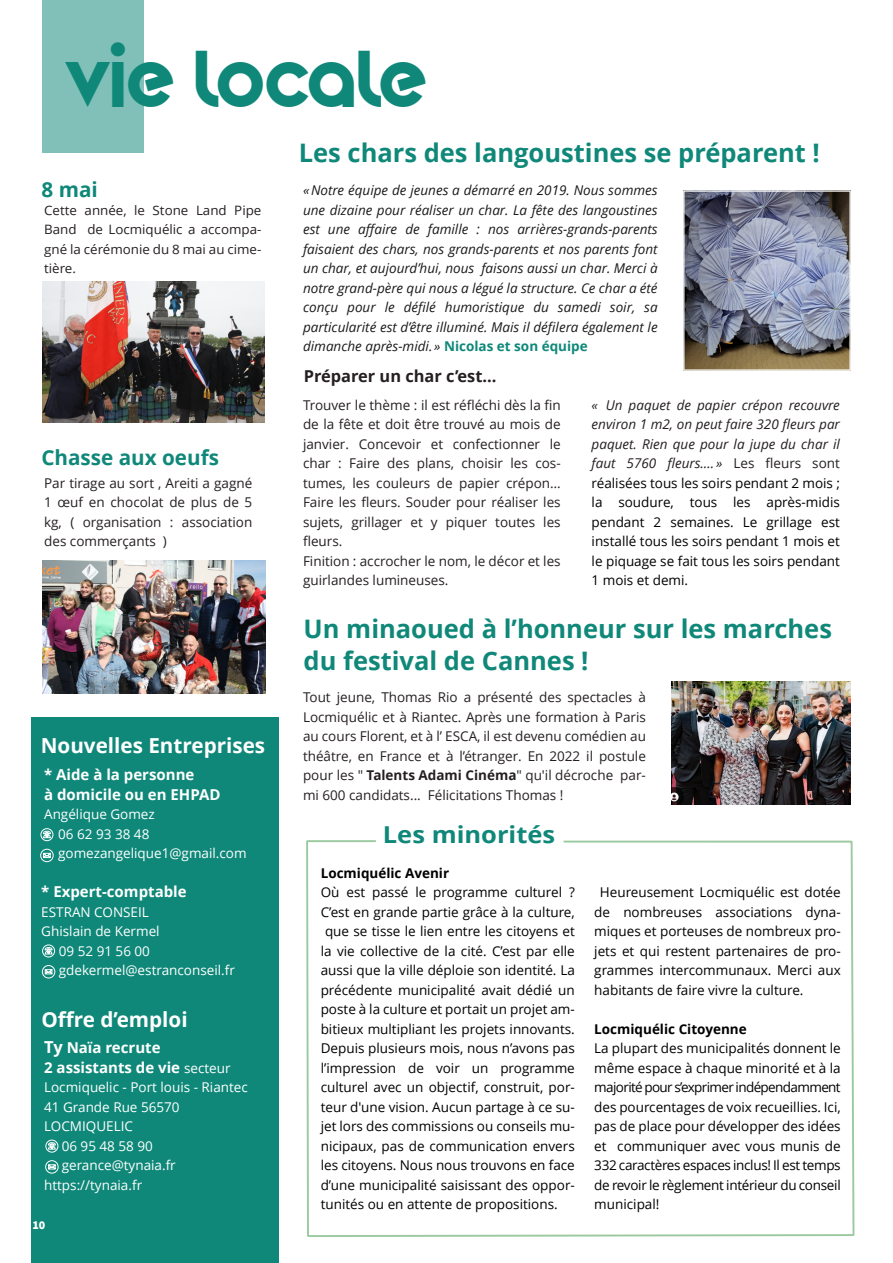
<style>
.page{position:relative;width:893px;height:1263px;background:#fff}
.page>*{position:absolute;margin:0;border:0;box-sizing:border-box;transform-origin:0 0}
.t1{font:45px "Evermore";letter-spacing:-.11em;color:#0f8879}
.t2{font:700 25.5px/31.7px "Open Sans";color:#0f8879}
.t3{font:700 23.25px "Open Sans";color:#0f8879;scale:1.1 1}
.t4{font:700 20.7px "Open Sans";color:#fff}
.t5{font:700 20.7px "Open Sans";color:#0f8879}
.t6{font:700 16.35px "Open Sans";color:#251f20}
.t7{font:700 15px/19.5px "Open Sans";color:#fff}
.t8{font:13.5px/19.5px "Open Sans";color:#000;text-align:justify}
.t9{font:13.5px/19.5px "Open Sans";color:#251f20;text-align:justify}
.t10{font:italic 13.5px/19.5px "Open Sans";color:rgb(0 0 0/.9);text-align:justify}
.t11{font:13.5px/19.5px "Open Sans";color:#fff}
.t12{font:700 13.5px "Open Sans";color:#000}
.t13{font:12.9px/19.5px "Open Sans";color:#251f20;text-align:justify}
.t14{font:900 12px "Source Sans Pro";color:#fff}
.s1{font-size:16.5px}
.s2{font-weight:400;font-size:13.5px}
.s3{font-weight:700;font-style:normal;color:#0f8879}
.s4{font-style:italic;color:#251f20}
.s5{color:#251f20}
.s6{font-weight:700}
</style>
<div class="page">
<div style="left:42px;top:0;width:102px;height:153px;background:#80c0b8"></div>
<svg style="left:683px;top:190px;width:168px;height:181px;background:#828593"></svg>
<div style="left:31px;top:717px;width:248px;height:546px;background:#0f8879"></div>
<img style="left:42px;top:281px;width:223px;height:141px">
<img style="left:43px;top:561px;width:222px;height:133px">
<svg style="left:306px;top:840px;width:549px;height:397px"></svg>
<img style="left:671px;top:681px;width:180px;height:123px">
<div style="left:42px;top:944px;width:13px;height:13px;border:1px solid #fff;border-radius:50%"></div>
<svg style="left:45px;top:947px;width:8px;height:7px"></svg>
<div style="left:42px;top:965px;width:13px;height:13px;border:1px solid #fff;border-radius:50%"></div>
<svg style="left:45px;top:969px;width:7px;height:5px"></svg>
<div style="left:41px;top:828px;width:12px;height:13px;border:1px solid #fff;border-radius:50%"></div>
<svg style="left:43px;top:831px;width:8px;height:7px"></svg>
<div style="left:40px;top:849px;width:14px;height:13px;border:1px solid #fff;border-radius:50%"></div>
<svg style="left:43px;top:853px;width:8px;height:5px"></svg>
<div style="left:46px;top:1140px;width:12px;height:12px;border:1px solid #fff;border-radius:50%"></div>
<svg style="left:48px;top:1142px;width:8px;height:7px"></svg>
<div style="left:45px;top:1160px;width:14px;height:13px;border:1px solid #fff;border-radius:50%"></div>
<svg style="left:48px;top:1164px;width:8px;height:6px"></svg>
<h1 class="t1" style="left:62px;top:65px;width:368px">VIE LOCALE</h1>
<h3 class="t5" style="left:42px;top:181px;width:58px">8 mai</h3>
<p class="t13" style="left:44px;top:201px;width:219px">Cette année, le Stone Land Pipe Band de Locmiquélic a accompa&shy;gné la cérémonie du 8 mai au cime&shy;tière.</p>
<h3 class="t5" style="left:41px;top:449px;width:179px">Chasse aux oeufs</h3>
<p class="t9" style="left:44px;top:474px;width:210px">Par tirage au sort , Areiti a gagné 1 œuf en chocolat de plus de 5 kg, ( organisation : association des commerçants )</p>
<h3 class="t4" style="left:41px;top:737px;width:226px">Nouvelles Entreprises</h3>
<p class="t7" style="left:44px;top:766px;width:178px">* Aide à la personne<br>à domicile ou en EHPAD</p>
<p class="t11" style="left:58px;top:806px;width:190px;text-indent:-14px">Angélique Gomez<br>06 62 93 38 48 gomezangelique1@gmail.com</p>
<p class="t7" style="left:41px;top:883px;width:147px">* Expert-comptable</p>
<p class="t11" style="left:41px;top:903px;width:109px">ESTRAN CONSEIL</p>
<p class="t11" style="left:41px;top:923px;width:120px">Ghislain de Kermel</p>
<p class="t11" style="left:59px;top:942px;width:93px">09 52 91 56 00</p>
<p class="t11" style="left:59px;top:962px;width:178px">gdekermel@estranconseil.fr</p>
<h3 class="t4" style="left:41px;top:1011px;width:148px">Offre d’emploi</h3>
<p class="t7" style="left:44px;top:1039px;width:188px"><span class="s1">Ty</span> Naïa recrute<br>2 assistants de vie <span class="s2">secteur</span></p>
<p class="t11" style="left:44px;top:1079px;width:205px">Locmiquelic - Port louis - Riantec</p>
<p class="t11" style="left:44px;top:1098px;width:137px">41 Grande Rue 56570</p>
<p class="t11" style="left:44px;top:1118px;width:90px">LOCMIQUELIC</p>
<p class="t11" style="left:62px;top:1137px;width:93px">06 95 48 58 90</p>
<p class="t11" style="left:62px;top:1157px;width:116px">gerance@tynaia.fr</p>
<p class="t11" style="left:44px;top:1176px;width:100px">https://tynaia.fr</p>
<p class="t14" style="left:32px;top:1220px;width:14px">10</p>
<h2 class="t2" style="left:299px;top:139px;width:523px">Les chars des langoustines se préparent !</h2>
<p class="t10" style="left:303px;top:182px;width:356px">« Notre équipe de jeunes a démarré en 2019. Nous sommes une dizaine pour réaliser un char. La fête des langoustines est une affaire de famille : nos arrières-grands-parents faisaient des chars, nos grands-parents et nos parents font un char, et aujourd’hui, nous faisons aussi un char. Merci à notre grand-père qui nous a légué la structure. Ce char a été conçu pour le défilé humoristique du samedi soir, sa particularité est d’être illuminé. Mais il défilera également le dimanche après-midi. » <span class="s3">Nicolas et son équipe</span></p>
<p class="t6" style="left:304px;top:369px;width:194px">Préparer un char c’est…</p>
<p class="t9" style="left:303px;top:396px;width:259px;text-align:left">Trouver le thème : il est réfléchi dès la fin de la fête et doit être trouvé au mois de janvier. Concevoir et confectionner le char : Faire des plans, choisir les cos&shy;tumes, les couleurs de papier crépon… Faire les fleurs. Souder pour réaliser les sujets, grillager et y piquer toutes les fleurs.<br>Finition : accrocher le nom, le décor et les guirlandes lumineuses.</p>
<p class="t8" style="left:592px;top:396px;width:250px"><span class="s4">« Un paquet de papier crépon recouvre environ 1 m2, on peut faire 320 fleurs par paquet. Rien que pour la jupe du char il faut 5760 fleurs…. »</span> <span class="s5">Les fleurs sont </span>réalisées tous les soirs pendant 2 mois ; la soudure, tous les après-midis pendant 2 semaines. Le grillage est installé tous les soirs pendant 1 mois et le piquage se fait tous les soirs pendant 1 mois et demi.</p>
<h2 class="t2" style="left:304px;top:615px;width:530px">Un minaoued à l’honneur sur les marches du festival de Cannes !</h2>
<p class="t9" style="left:303px;top:689px;width:344px">Tout jeune, Thomas Rio a présenté des spectacles à Locmiquélic et à Riantec. Après une formation à Paris au cours Florent, et à l’ ESCA, il est devenu comédien au théâtre, en France et à l’étranger. En 2022 il postule pour les " <span class="s6">Talents Adami Cinéma</span>" qu'il décroche par&shy;mi 600 candidats... Félicitations Thomas !</p>
<h3 class="t3" style="left:383px;top:825px;width:158px">Les minorités</h3>
<p class="t12" style="left:321px;top:867px;width:130px">Locmiquélic Avenir</p>
<p class="t8" style="left:321px;top:884px;width:256px">Où est passé le programme culturel ?</p>
<p class="t8" style="left:321px;top:903px;width:256px">C’est en grande partie grâce à la culture,</p>
<p class="t8" style="left:325px;top:923px;width:251px">que se tisse le lien entre les citoyens et</p>
<p class="t8" style="left:321px;top:942px;width:256px">la vie collective de la cité. C’est par elle</p>
<p class="t8" style="left:321px;top:962px;width:256px">aussi que la ville déploie son identité. La</p>
<p class="t8" style="left:321px;top:981px;width:256px">précédente municipalité avait dédié un</p>
<p class="t8" style="left:321px;top:1001px;width:256px">poste à la culture et portait un projet am-</p>
<p class="t8" style="left:321px;top:1020px;width:256px">bitieux multipliant les projets innovants.</p>
<p class="t8" style="left:321px;top:1040px;width:256px">Depuis plusieurs mois, nous n’avons pas</p>
<p class="t8" style="left:321px;top:1059px;width:256px">l’impression de voir un programme</p>
<p class="t8" style="left:321px;top:1079px;width:256px">culturel avec un objectif, construit, por-</p>
<p class="t8" style="left:321px;top:1098px;width:256px">teur d'une vision. Aucun partage à ce su-</p>
<p class="t8" style="left:321px;top:1118px;width:256px">jet lors des commissions ou conseils mu-</p>
<p class="t8" style="left:321px;top:1137px;width:256px">nicipaux, pas de communication envers</p>
<p class="t8" style="left:321px;top:1157px;width:256px">les citoyens. Nous nous trouvons en face</p>
<p class="t8" style="left:321px;top:1176px;width:256px">d’une municipalité saisissant des oppor-</p>
<p class="t8" style="left:321px;top:1196px;width:239px">tunités ou en attente de propositions.</p>
<p class="t8" style="left:594px;top:884px;width:248px;text-indent:6px">Heureusement Locmiquélic est dotée de nombreuses associations dyna&shy;miques et porteuses de nombreux pro&shy;jets et qui restent partenaires de pro&shy;grammes intercommunaux. Merci aux habitants de faire vivre la culture.</p>
<p class="t12" style="left:594px;top:1023px;width:154px">Locmiquélic Citoyenne</p>
<p class="t8" style="left:594px;top:1040px;width:248px">La plupart des municipalités donnent le même espace à chaque minorité et à la majorité pour s’exprimer indépendamment des pourcentages de voix recueillies. Ici, pas de place pour développer des idées et communiquer avec vous munis de 332 caractères espaces inclus! Il est temps de revoir le règlement intérieur du conseil municipal!</p>
</div>
